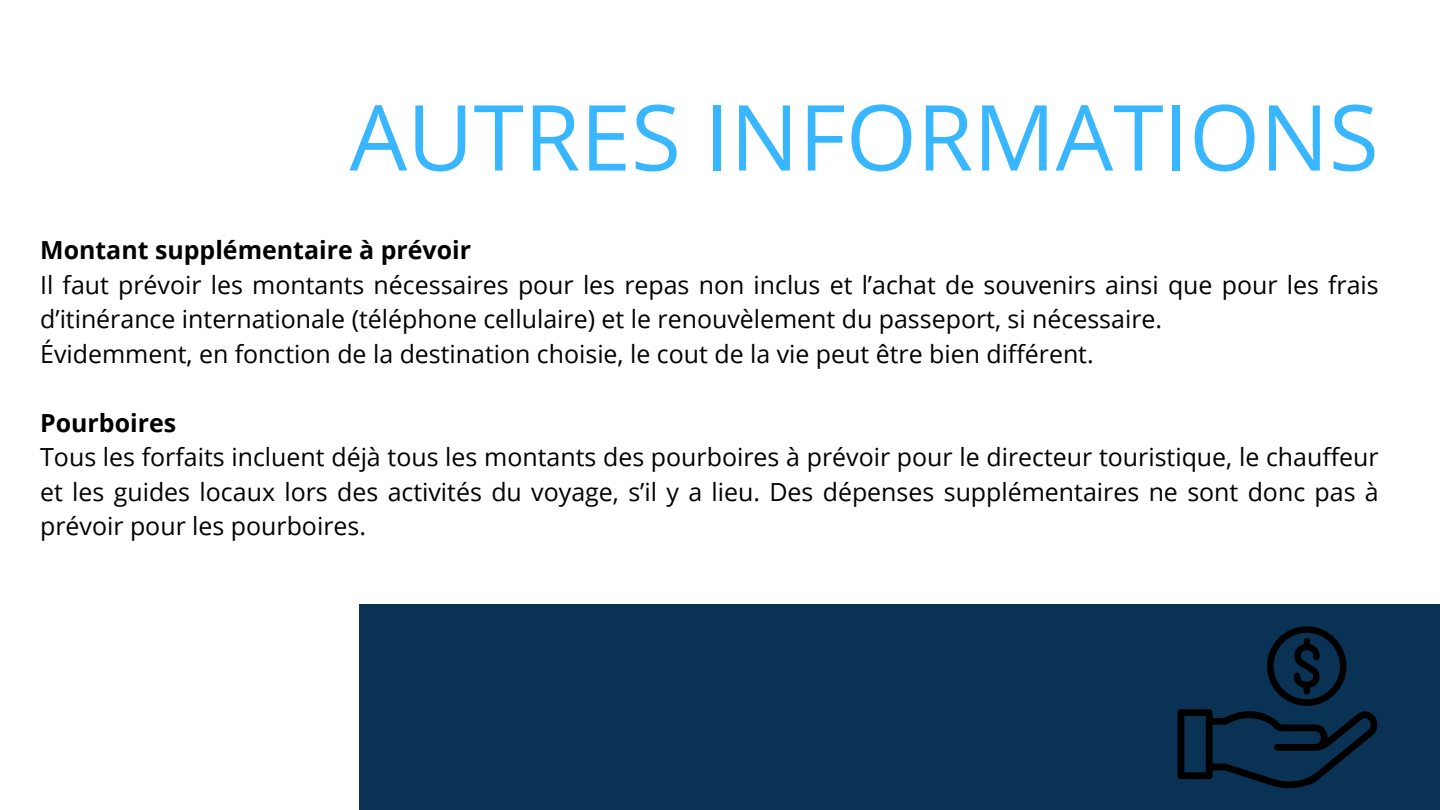
<style>
.page{position:relative;width:1440px;height:810px;background:#fff}
.page>*{position:absolute;margin:0;border:0;box-sizing:border-box;transform-origin:0 0}
.t1{font:91.2px "Open Sans";color:#38b6ff}
.t2{font:24.9px/34.5px "Open Sans";color:#000}
.t3{font:700 24.9px "Open Sans";color:#000}
</style>
<div class="page">
<div style="left:359px;top:604px;width:1081px;height:206px;background:#093254"></div>
<svg style="left:1177px;top:626px;width:201px;height:162px"></svg>
<p class="t1" style="left:349px;top:73px;width:1031px">AUTRES INFORMATIONS</p>
<h1 class="t3" style="left:40px;top:233px;width:432px">Montant supplémentaire à prévoir</h1>
<p class="t2" style="left:40px;top:267px;width:1340px">Il faut prévoir les montants nécessaires pour les repas non inclus et l’achat de souvenirs ainsi que pour les frais d’itinérance internationale (téléphone cellulaire) et le renouvèlement du passeport, si nécessaire.</p>
<p class="t2" style="left:40px;top:336px;width:1055px">Évidemment, en fonction de la destination choisie, le cout de la vie peut être bien différent.</p>
<p class="t3" style="left:40px;top:405px;width:138px">Pourboires</p>
<p class="t2" style="left:40px;top:439px;width:1340px;text-align:justify">Tous les forfaits incluent déjà tous les montants des pourboires à prévoir pour le directeur touristique, le chauffeur et les guides locaux lors des activités du voyage, s’il y a lieu. Des dépenses supplémentaires ne sont donc pas à prévoir pour les pourboires.</p>
</div>
